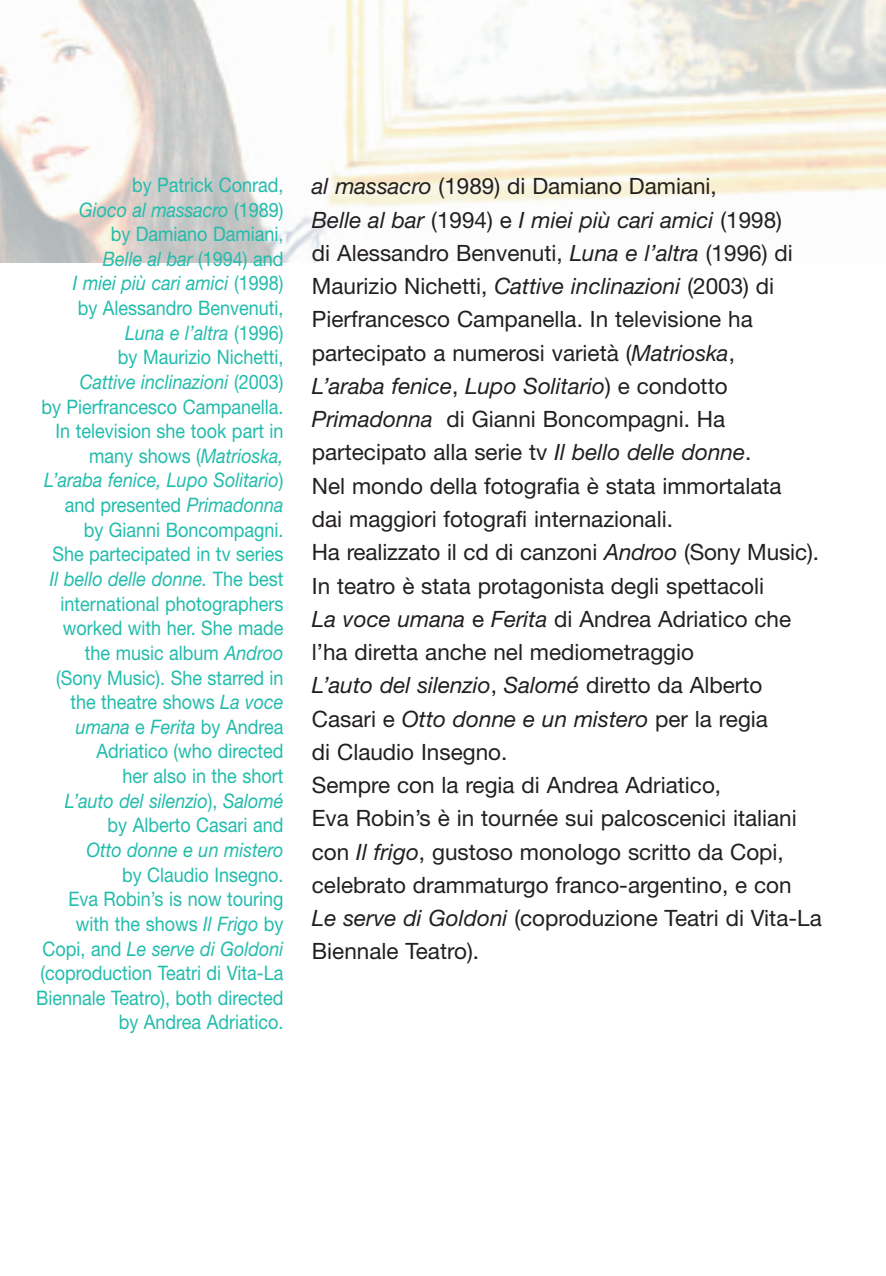
<style>
.page{position:relative;width:886px;height:1276px;background:#fff}
.page>*{position:absolute;margin:0;border:0;box-sizing:border-box;transform-origin:0 0}
.t1{font:22.5px/33.2px "Helvetica Neue";color:#231f20}
.t2{font:20px/24.8px "Helvetica Neue";color:#22bcac;text-align:right;scale:.9 1}
.t3{font:italic 20px "Helvetica Neue";color:#22bcac;scale:.9 1}
.s1{font-style:italic}
</style>
<div class="page">
<img style="left:0;top:1px;width:886px;height:262px">
<p class="t2" style="left:41px;top:172px;width:270px">by Patrick Conrad,<br><span class="s1">Gioco al massacro</span> (1989)<br>by Damiano Damiani,<br><span class="s1">Belle al bar</span> (1994) and<br><span class="s1">I miei più cari amici</span> (1998)<br>by Alessandro Benvenuti,<br><span class="s1">Luna e l’altra</span> (1996)<br>by Maurizio Nichetti,<br><span class="s1">Cattive inclinazioni</span> (2003)<br>by Pierfrancesco Campanella.<br>In television she took part in many shows (<span class="s1">Matrioska,<br>L’araba fenice, Lupo Solitario</span>) and presented <span class="s1">Primadonna </span>by Gianni Boncompagni.<br>She partecipated in tv series<br><span class="s1">Il bello delle donne.</span> The best international photographers worked with her. She made the music album <span class="s1">Androo </span>(Sony Music). She starred in the theatre shows <span class="s1">La voce umana</span> e <span class="s1">Ferita</span> by Andrea<br>Adriatico (who directed<br>her also in the short<br><span class="s1">L’auto del silenzio</span>), <span class="s1">Salomé </span>by Alberto Casari and</p>
<p class="t3" style="left:86px;top:838px;width:220px">Otto donne e un mistero</p>
<p class="t2" style="left:36px;top:862px;width:276px">by Claudio Insegno.<br>Eva Robin’s is now touring with the shows <span class="s1">Il Frigo</span> by<br>Copi, and <span class="s1">Le serve di Goldoni </span>(coproduction Teatri di Vita-La<br>Biennale Teatro), both directed by Andrea Adriatico.</p>
<p class="t1" style="left:312px;top:169px;width:511px"><span class="s1">al massacro</span> (1989) di Damiano Damiani,<br><span class="s1">Belle al bar</span> (1994) e <span class="s1">I miei più cari amici</span> (1998)<br>di Alessandro Benvenuti, <span class="s1">Luna e l’altra</span> (1996) di Maurizio Nichetti, <span class="s1">Cattive inclinazioni</span> (2003) di Pierfrancesco Campanella. In televisione ha partecipato a numerosi varietà (<span class="s1">Matrioska</span>,<br><span class="s1">L’araba fenice</span>, <span class="s1">Lupo Solitario</span>) e condotto <span class="s1">Primadonna</span> di Gianni Boncompagni. Ha partecipato alla serie tv <span class="s1">Il bello delle donne</span>.<br>Nel mondo della fotografia è stata immortalata<br>dai maggiori fotografi internazionali.<br>Ha realizzato il cd di canzoni <span class="s1">Androo</span> (Sony Music).<br>In teatro è stata protagonista degli spettacoli<br><span class="s1">La voce umana</span> e <span class="s1">Ferita</span> di Andrea Adriatico che l’ha diretta anche nel mediometraggio<br><span class="s1">L’auto del silenzio</span>, <span class="s1">Salomé</span> diretto da Alberto Casari e <span class="s1">Otto donne e un mistero</span> per la regia<br>di Claudio Insegno.<br>Sempre con la regia di Andrea Adriatico,<br>Eva Robin’s è in tournée sui palcoscenici italiani con <span class="s1">Il frigo</span>, gustoso monologo scritto da Copi, celebrato drammaturgo franco-argentino, e con <span class="s1">Le serve di Goldoni</span> (coproduzione Teatri di Vita-La Biennale Teatro).</p>
</div>
